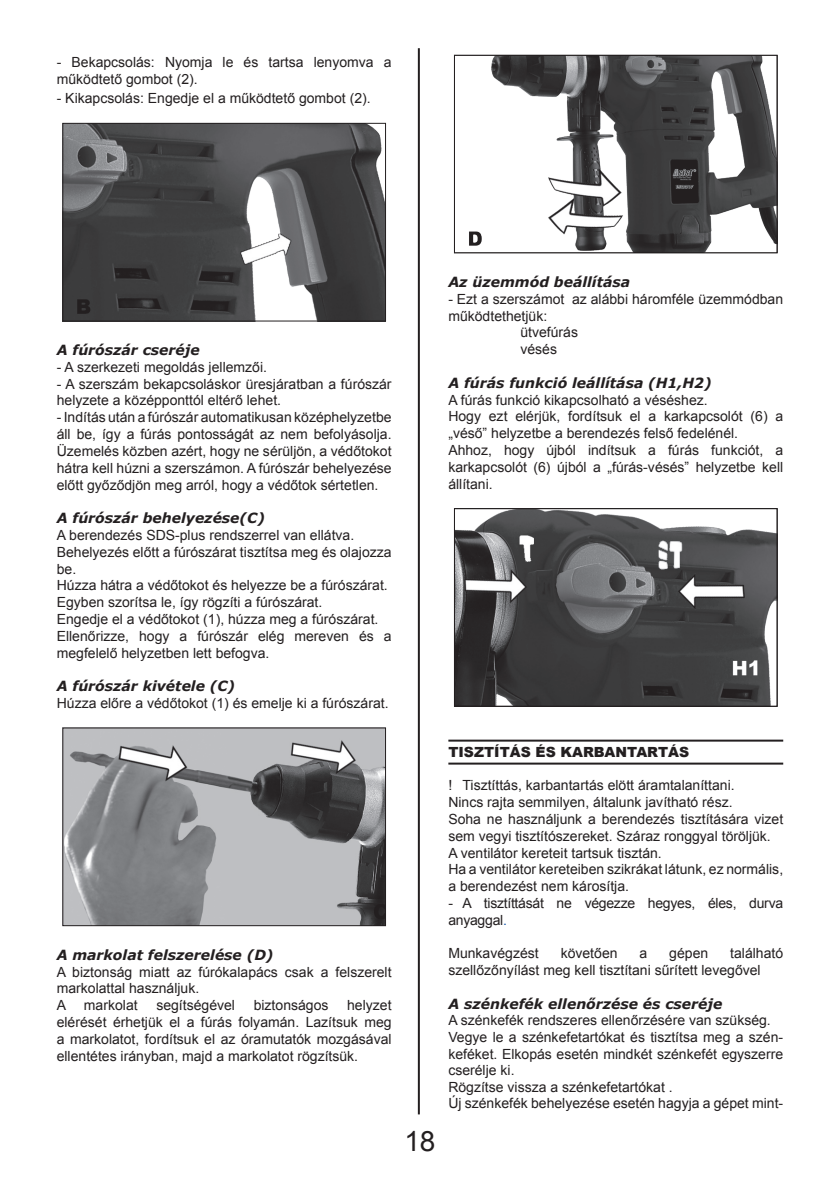
<style>
.page{position:relative;width:840px;height:1191px;background:#fff}
.page>*{position:absolute;margin:0;border:0;box-sizing:border-box;transform-origin:0 0}
.t1{font:28px "Arial";color:#231f20}
.t2{font:14px/16.8px "Arial";color:#231f20}
.t3{font:italic 700 14px "Verdana";color:#231f20}
.t4{font:14px/16.8px "Arial";letter-spacing:-.02em;color:#231f20}
.t5{font:900 14px "Arial";color:#231f20}
.s1{color:#1b5baa}
</style>
<div class="page">
<img style="left:64px;top:125px;width:320px;height:194px">
<div style="left:62px;top:123px;width:324px;height:198px;border:1px solid #231f20"></div>
<img style="left:64px;top:729px;width:320px;height:195px">
<div style="left:62px;top:727px;width:324px;height:199px;border:1px solid #231f20"></div>
<hr style="left:448px;top:739px;width:334px;height:2px;background:#231f20">
<hr style="left:448px;top:762px;width:334px;height:2px;background:#231f20">
<img style="left:469px;top:57px;width:305px;height:194px">
<div style="left:454px;top:55px;width:323px;height:198px;border:1px solid #231f20"></div>
<img style="left:456px;top:510px;width:318px;height:194px">
<div style="left:454px;top:508px;width:323px;height:198px;border:1px solid #231f20"></div>
<hr style="left:417px;top:48px;width:2px;height:1066px;background:#231f20">
<p class="t2" style="left:57px;top:54px;width:336px">- Bekapcsolás: Nyomja le és tartsa lenyomva a működtető gombot (2).</p>
<p class="t2" style="left:57px;top:90px;width:315px">- Kikapcsolás: Engedje el a működtető gombot (2).</p>
<p class="t3" style="left:57px;top:341px;width:144px">A fúrószár cseréje</p>
<p class="t2" style="left:57px;top:359px;width:212px">- A szerkezeti megoldás jellemzői.</p>
<p class="t2" style="left:57px;top:375px;width:336px">- A szerszám bekapcsoláskor üresjáratban a fúrószár helyzete a középponttól eltérő lehet.</p>
<p class="t2" style="left:57px;top:409px;width:336px;text-align:justify">- Indítás után a fúrószár automatikusan középhelyzetbe áll be, így a fúrás pontosságát az nem befolyásolja.<br>Üzemelés közben azért, hogy ne sérüljön, a védőtokot hátra kell húzni a szerszámon. A fúrószár behelyezése előtt győződjön meg arról, hogy a védőtok sértetlen.</p>
<p class="t3" style="left:57px;top:509px;width:209px">A fúrószár behelyezése(C)</p>
<p class="t2" style="left:57px;top:527px;width:336px">A berendezés SDS-plus rendszerrel van ellátva.<br>Behelyezés előtt a fúrószárat tisztítsa meg és olajozza be.<br>Húzza hátra a védőtokot és helyezze be a fúrószárat.<br>Egyben szorítsa le, így rögzíti a fúrószárat.<br>Engedje el a védőtokot (1), húzza meg a fúrószárat.<br>Ellenőrizze, hogy a fúrószár elég mereven és a megfelelő helyzetben lett befogva.</p>
<p class="t3" style="left:57px;top:677px;width:180px">A fúrószár kivétele (C)</p>
<p class="t2" style="left:57px;top:695px;width:333px">Húzza előre a védőtokot (1) és emelje ki a fúrószárat.</p>
<p class="t3" style="left:57px;top:945px;width:218px">A markolat felszerelése (D)</p>
<p class="t2" style="left:57px;top:963px;width:336px">A biztonság miatt az fúrókalapács csak a felszerelt markolattal használjuk.<br>A</p>
<p class="t2" style="left:84px;top:997px;width:55px">markolat</p>
<p class="t2" style="left:156px;top:997px;width:80px">segítségével</p>
<p class="t2" style="left:253px;top:997px;width:76px">biztonságos</p>
<p class="t2" style="left:57px;top:997px;width:336px;text-align:justify;text-indent:290px">helyzet elérését érhetjük el a fúrás folyamán. Lazítsuk meg a markolatot, fordítsuk el az óramutatók mozgásával ellentétes irányban, majd a markolatot rögzítsük.</p>
<p class="t3" style="left:448px;top:273px;width:183px">Az üzemmód beállítása</p>
<p class="t2" style="left:448px;top:290px;width:336px">- Ezt a szerszámot az alábbi háromféle üzemmódban</p>
<p class="t2" style="left:448px;top:307px;width:100px">működtethetjük:</p>
<p class="t2" style="left:520px;top:324px;width:59px">ütvefúrás</p>
<p class="t2" style="left:520px;top:341px;width:38px">vésés</p>
<p class="t3" style="left:448px;top:374px;width:265px">A fúrás funkció leállítása (H1,H2)</p>
<p class="t2" style="left:448px;top:391px;width:336px">A fúrás funkció kikapcsolható a véséshez.<br>Hogy ezt elérjük, fordítsuk el a karkapcsolót (6) a „véső” helyzetbe a berendezés felső fedelénél.<br>Ahhoz, hogy újból indítsuk a fúrás funkciót, a karkapcsolót (6) újból a „fúrás-vésés” helyzetbe kell állítani.</p>
<h1 class="t1" style="left:404px;top:1122px;width:33px">18</h1>
<p class="t5" style="left:448px;top:741px;width:242px">TISZTÍTÁS ÉS KARBANTARTÁS</p>
<p class="t2" style="left:448px;top:777px;width:336px">! Tisztíttás, karbantartás elött áramtalaníttani.<br>Nincs rajta semmilyen, általunk javítható rész.<br>Soha ne használjunk a berendezés tisztítására vizet sem vegyi tisztítószereket. Száraz ronggyal töröljük.<br>A ventilátor kereteit tartsuk tisztán.<br>Ha a ventilátor kereteiben szikrákat látunk, ez normális, a berendezést nem károsítja.</p>
<p class="t4" style="left:448px;top:894px;width:336px">- A tisztíttását ne végezze hegyes, éles, durva anyaggal<span class="s1">.</span></p>
<p class="t2" style="left:448px;top:945px;width:92px">Munkavégzést</p>
<p class="t2" style="left:560px;top:945px;width:58px">követően</p>
<p class="t2" style="left:639px;top:945px;width:9px">a</p>
<p class="t2" style="left:669px;top:945px;width:40px">gépen</p>
<p class="t2" style="left:448px;top:945px;width:336px;text-indent:282px">található szellőzőnyílást meg kell tisztítani sűrített levegővel</p>
<p class="t3" style="left:448px;top:994px;width:275px">A szénkefék ellenőrzése és cseréje</p>
<p class="t2" style="left:448px;top:1012px;width:336px">A szénkefék rendszeres ellenőrzésére van szükség.<br>Vegye le a szénkefetartókat és tisztítsa meg a szén&shy;keféket. Elkopás esetén mindkét szénkefét egyszerre cserélje ki.<br>Rögzítse vissza a szénkefetartókat .<br>Új szénkefék behelyezése esetén hagyja a gépet mint-</p>
</div>
